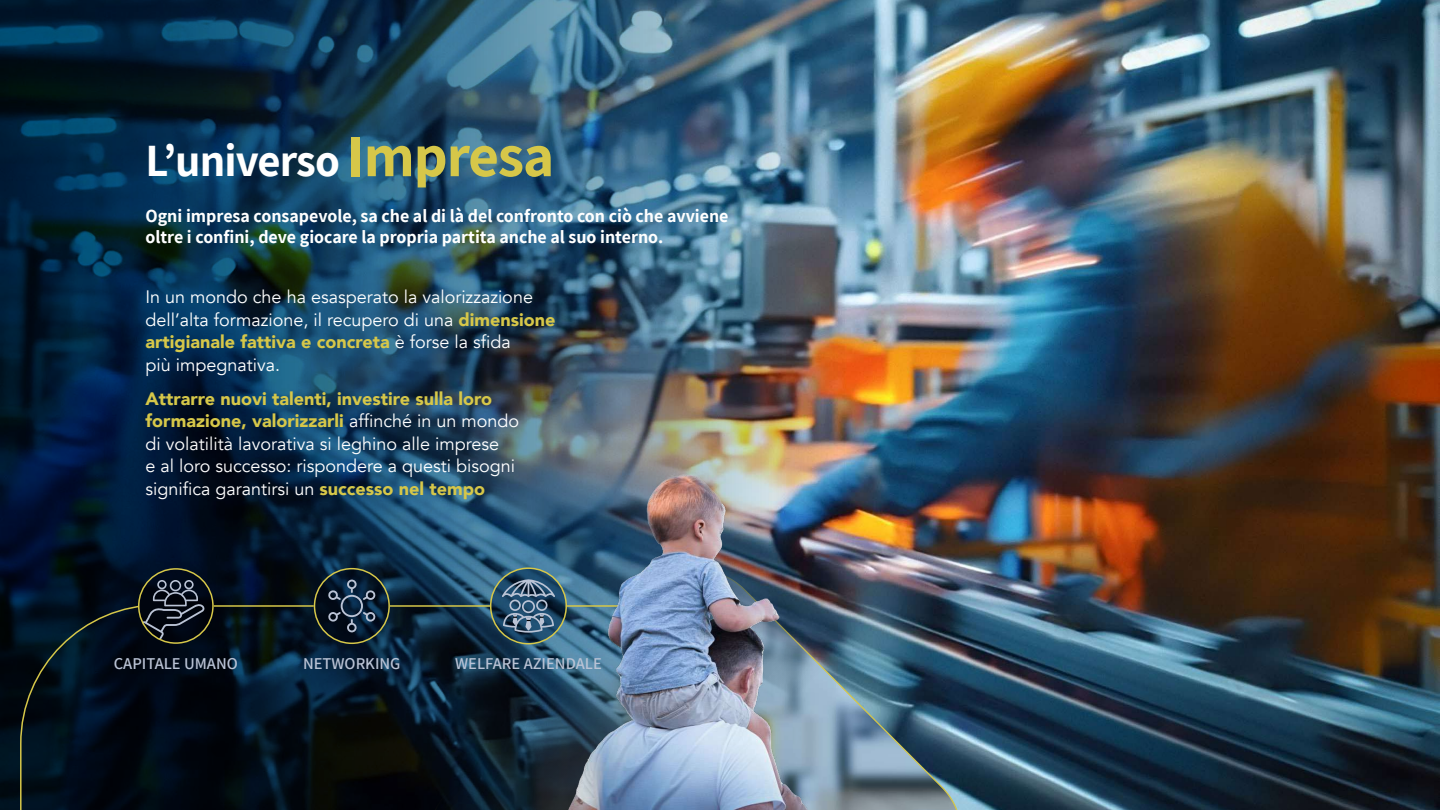
<style>
.page{position:relative;width:1440px;height:810px;background:#fff}
.page>*{position:absolute;margin:0;border:0;box-sizing:border-box;transform-origin:0 0}
.t1{font:700 45px "Assistant";letter-spacing:-.02em;color:#fff}
.t2{font:18px/22.5px "Avenir";color:#fff}
.t3{font:700 18px/21px "Assistant";color:#fff}
.t4{font:600 16.5px "Assistant";color:#bac3d5}
.s1{font-size:60px;color:#d6c749}
.s2{font-weight:900;color:#d6c749}
</style>
<div class="page">
<img style="left:844px;top:0;width:596px;height:810px">
<img style="left:0;top:0;width:844px;height:810px">
<hr style="left:390px;top:605px;width:100px;height:2px;background:#d6c749">
<hr style="left:214px;top:605px;width:100px;height:2px;background:#d6c749">
<svg style="left:139px;top:569px;width:74px;height:74px"></svg>
<svg style="left:19px;top:580px;width:186px;height:230px;background:#05101c"></svg>
<div style="left:138px;top:568px;width:76px;height:76px;border:2px solid #d6c749;border-radius:50%"></div>
<svg style="left:315px;top:569px;width:74px;height:74px;background:#0b1925"></svg>
<svg style="left:328px;top:580px;width:48px;height:52px;background:#23374c"></svg>
<div style="left:314px;top:568px;width:76px;height:76px;border:2px solid #d6c749;border-radius:50%"></div>
<img style="left:428px;top:562px;width:534px;height:248px">
<img style="left:531px;top:461px;width:322px;height:349px">
<svg style="left:491px;top:568px;width:75px;height:76px"></svg>
<svg style="left:502px;top:579px;width:53px;height:54px;background:#476580"></svg>
<div style="left:490px;top:567px;width:77px;height:78px;border:2px solid #d6c749;border-radius:50%"></div>
<h1 class="t1" style="left:146px;top:130px;width:410px">L’universo <span class="s1">Impresa</span></h1>
<p class="t3" style="left:146px;top:205px;width:585px">Ogni impresa consapevole, sa che al di là del confronto con ciò che avviene oltre i confini, deve giocare la propria partita anche al suo interno.</p>
<p class="t2" style="left:146px;top:286px;width:411px">In un mondo che ha esasperato la valorizzazione dell’alta formazione, il recupero di una <span class="s2">dimensione artigianale fattiva e concreta</span> è forse la sfida<br>più impegnativa.</p>
<p class="t2" style="left:146px;top:388px;width:375px"><span class="s2">Attrarre nuovi talenti, investire sulla loro formazione, valorizzarli</span> affinché in un mondo di volatilità lavorativa si leghino alle imprese<br>e al loro successo: rispondere a questi bisogni significa garantirsi un <span class="s2">successo nel tempo</span></p>
<p class="t4" style="left:114px;top:652px;width:126px">CAPITALE UMANO</p>
<p class="t4" style="left:303px;top:652px;width:99px">NETWORKING</p>
<p class="t4" style="left:455px;top:652px;width:148px">WELFARE AZIENDALE</p>
</div>
